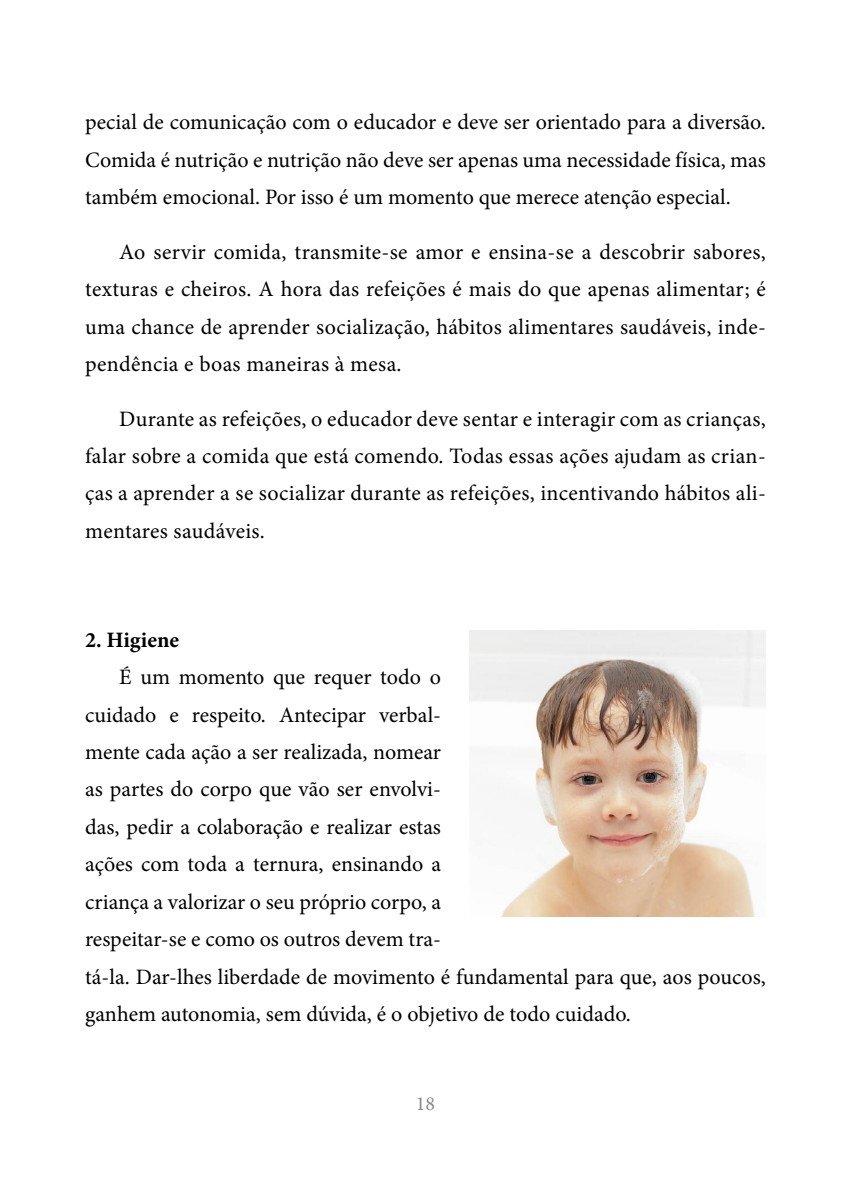
<style>
.page{position:relative;width:851px;height:1191px;background:#fff}
.page>*{position:absolute;margin:0;border:0;box-sizing:border-box;transform-origin:0 0}
.t1{font:22px/37.4px "Minion Pro";color:#000;text-align:justify}
.t2{font:700 22px "Minion Pro";color:#000}
.t3{font:20px "Minion Pro";color:#89878c}
</style>
<div class="page">
<img style="left:469px;top:630px;width:296px;height:287px">
<p class="t1" style="left:85px;top:104px;width:682px">pecial de comunicação com o educador e deve ser orientado para a diversão.<br>Comida é nutrição e nutrição não deve ser apenas uma necessidade física, mas também emocional. Por isso é um momento que merece atenção especial.</p>
<p class="t1" style="left:85px;top:233px;width:682px;text-indent:34px">Ao servir comida, transmite-se amor e ensina-se a descobrir sabores, texturas e cheiros. A hora das refeições é mais do que apenas alimentar; é uma chance de aprender socialização, hábitos alimentares saudáveis, inde&shy;pendência e boas maneiras à mesa.</p>
<p class="t1" style="left:85px;top:400px;width:682px;text-indent:34px">Durante as refeições, o educador deve sentar e interagir com as crianças, falar sobre a comida que está comendo. Todas essas ações ajudam as crian&shy;ças a aprender a se socializar durante as refeições, incentivando hábitos ali&shy;mentares saudáveis.</p>
<p class="t2" style="left:85px;top:626px;width:95px">2. Higiene</p>
<p class="t1" style="left:85px;top:658px;width:682px;text-align:left;text-indent:34px">É um momento que requer todo o<br>cuidado e respeito. Antecipar verbal-<br>mente cada ação a ser realizada, nomear<br>as partes do corpo que vão ser envolvi-<br>das, pedir a colaboração e realizar estas<br>ações com toda a ternura, ensinando a<br>criança a valorizar o seu próprio corpo, a<br>respeitar-se e como os outros devem tra-<br>tá-la. Dar-lhes liberdade de movimento é fundamental para que, aos poucos, ganhem autonomia, sem dúvida, é o objetivo de todo cuidado.</p>
<p class="t3" style="left:416px;top:1090px;width:21px">18</p>
</div>
